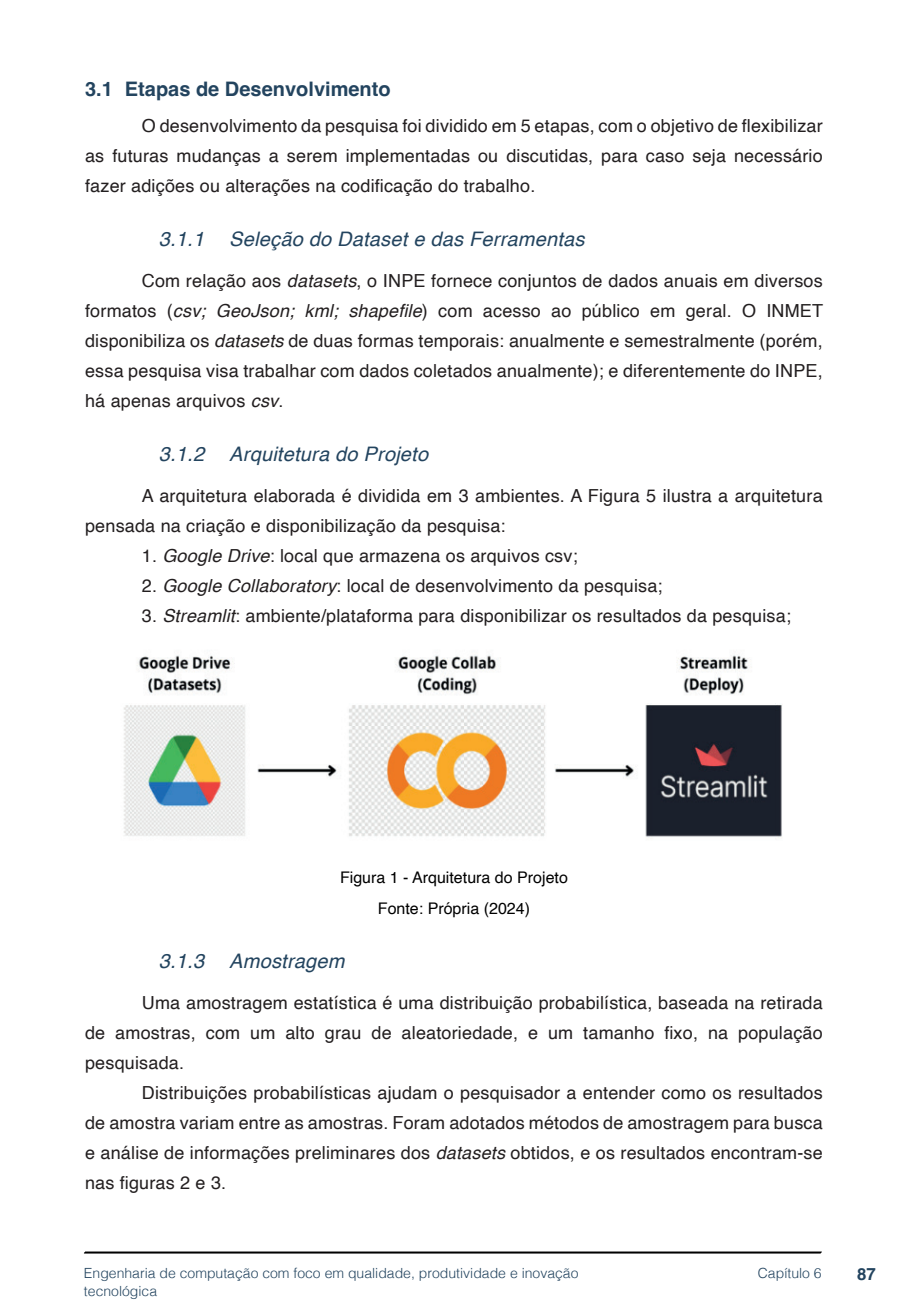
<style>
.page{position:relative;width:908px;height:1304px;background:#fff}
.page>*{position:absolute;margin:0;border:0;box-sizing:border-box;transform-origin:0 0}
.t1{font:italic 20px "Helvetica";letter-spacing:.01em;color:#23445f}
.t2{font:700 20px "Helvetica";color:#23445f}
.txt{font:18px/30px "Helvetica";letter-spacing:.01em;color:#231f20;text-align:justify}
.t3{font:700 16.8px "Helvetica";color:#23445f}
.imagens_graf_tab{font:16px "Helvetica";color:#000}
.t4{font:300 14px/18px "Helvetica";color:#23445f}
.s1{font-style:italic}
</style>
<div class="page">
<svg style="left:84px;top:1251px;width:737px;height:3px;background:#515151"></svg>
<img style="left:124px;top:655px;width:658px;height:182px">
<p class="t2" style="left:85px;top:77px;width:307px">3.1 Etapas de Desenvolvimento</p>
<p class="txt" style="left:85px;top:111px;width:738px;text-indent:57px">O desenvolvimento da pesquisa foi dividido em 5 etapas, com o objetivo de flexibilizar as futuras mudanças a serem implementadas ou discutidas, para caso seja necessário fazer adições ou alterações na codificação do trabalho.</p>
<p class="t1" style="left:159px;top:223px;width:47px">3.1.1</p>
<p class="t1" style="left:229px;top:223px;width:356px">Seleção do Dataset e das Ferramentas</p>
<p class="txt" style="left:85px;top:266px;width:739px;text-indent:57px">Com relação aos <span class="s1">datasets</span>, o INPE fornece conjuntos de dados anuais em diversos formatos (<span class="s1">csv; GeoJson; kml; shapefile</span>) com acesso ao público em geral. O INMET disponibiliza os <span class="s1">datasets</span> de duas formas temporais: anualmente e semestralmente (porém, essa pesquisa visa trabalhar com dados coletados anualmente); e diferentemente do INPE, há apenas arquivos <span class="s1">csv</span>.</p>
<p class="t1" style="left:159px;top:438px;width:47px">3.1.2</p>
<p class="t1" style="left:229px;top:438px;width:200px">Arquitetura do Projeto</p>
<p class="txt" style="left:85px;top:482px;width:738px;text-indent:57px">A arquitetura elaborada é dividida em 3 ambientes. A Figura 5 ilustra a arquitetura pensada na criação e disponibilização da pesquisa:</p>
<p class="txt" style="left:142px;top:542px;width:437px">1. <span class="s1">Google Drive</span>: local que armazena os arquivos csv;</p>
<p class="txt" style="left:142px;top:572px;width:522px">2. <span class="s1">Google Collaboratory</span>: local de desenvolvimento da pesquisa;</p>
<p class="txt" style="left:142px;top:602px;width:650px">3. <span class="s1">Streamlit</span>: ambiente/plataforma para disponibilizar os resultados da pesquisa;</p>
<p class="imagens_graf_tab" style="left:340px;top:865px;width:229px">Figura 1 - Arquitetura do Projeto</p>
<p class="imagens_graf_tab" style="left:378px;top:896px;width:154px">Fonte: Própria (2024)</p>
<p class="t1" style="left:159px;top:945px;width:47px">3.1.3</p>
<p class="t1" style="left:229px;top:945px;width:117px">Amostragem</p>
<p class="txt" style="left:85px;top:988px;width:738px;text-indent:57px">Uma amostragem estatística é uma distribuição probabilística, baseada na retirada de amostras, com um alto grau de aleatoriedade, e um tamanho fixo, na população pesquisada.</p>
<p class="txt" style="left:85px;top:1078px;width:738px;text-indent:57px">Distribuições probabilísticas ajudam o pesquisador a entender como os resultados de amostra variam entre as amostras. Foram adotados métodos de amostragem para busca e análise de informações preliminares dos <span class="s1">datasets</span> obtidos, e os resultados encontram-se nas figuras 2 e 3.</p>
<p class="t4" style="left:84px;top:1263px;width:496px">Engenharia de computação com foco em qualidade, produtividade e inovação tecnológica</p>
<p class="t4" style="left:757px;top:1263px;width:65px">Capítulo 6</p>
<p class="t3" style="left:856px;top:1264px;width:20px">87</p>
</div>
